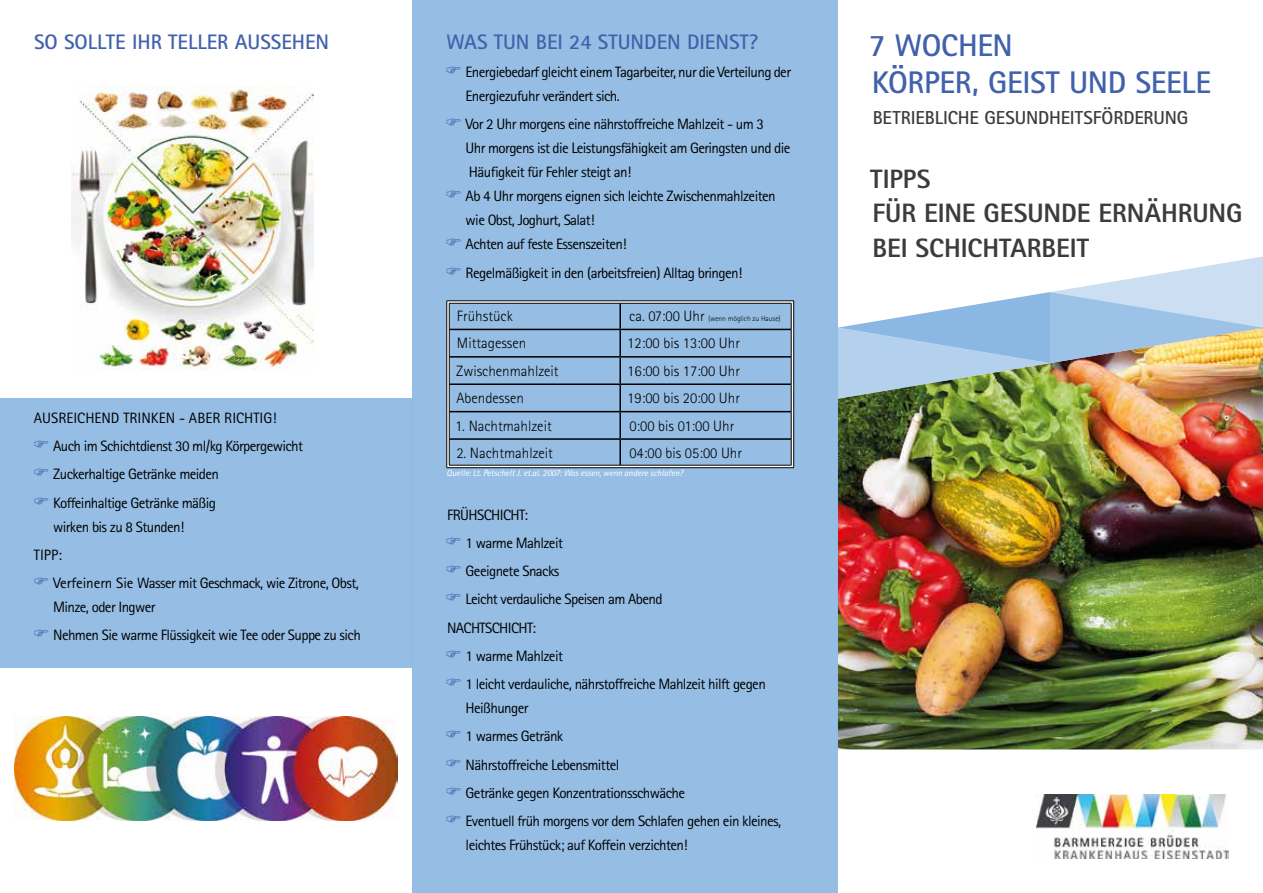
<style>
.page{position:relative;width:1263px;height:893px;background:#fff}
.page>*{position:absolute;margin:0;border:0;box-sizing:border-box;transform-origin:0 0}
.t1{font:700 31.35px/37.5px "Rotis Sans Serif Pro";letter-spacing:-.01em;color:#4161ab}
.t2{font:800 26.55px/34.3px "Rotis Sans Serif Pro";letter-spacing:-.005em;color:#3c3c3b}
.t3{font:700 21px "Rotis Sans Serif Pro";color:#4161ab}
.t4{font:700 18.75px "Rotis Sans Serif Pro";letter-spacing:-.005em;color:#3c3c3b}
.t5{font:15px/28.2px "Rotis Sans Serif Pro";letter-spacing:-.04em;color:#000}
.t6{font:300 15px "Rotis Sans Serif Pro";color:#000}
.t7{font:italic 9px "Rotis Sans Serif Pro";color:#fff}
.t8{font:300 7.5px "Rotis Sans Serif Pro";color:#000}
.s1{font-size:15px}
</style>
<div class="page">
<div style="left:0;top:399px;width:412px;height:269px;background:#96bee5"></div>
<img style="left:838px;top:399px;width:425px;height:350px">
<img style="left:1037px;top:794px;width:192px;height:65px">
<img style="left:838px;top:256px;width:425px;height:143px">
<div style="left:412px;top:0;width:426px;height:893px;background:#96bee5"></div>
<hr style="left:446px;top:301px;width:174px;height:3px;background:#fff">
<hr style="left:620px;top:301px;width:174px;height:3px;background:#fff">
<hr style="left:446px;top:465px;width:174px;height:3px;background:#fff">
<hr style="left:620px;top:465px;width:174px;height:3px;background:#fff">
<hr style="left:619px;top:304px;width:2px;height:25px;background:#000">
<hr style="left:449px;top:329px;width:171px;height:1px;background:#000">
<hr style="left:620px;top:329px;width:171px;height:1px;background:#000">
<hr style="left:619px;top:330px;width:2px;height:26px;background:#000">
<hr style="left:449px;top:356px;width:171px;height:2px;background:#000">
<hr style="left:620px;top:356px;width:171px;height:2px;background:#000">
<hr style="left:619px;top:358px;width:2px;height:25px;background:#000">
<hr style="left:449px;top:383px;width:171px;height:2px;background:#000">
<hr style="left:620px;top:383px;width:171px;height:2px;background:#000">
<hr style="left:619px;top:385px;width:2px;height:26px;background:#000">
<hr style="left:449px;top:411px;width:171px;height:1px;background:#000">
<hr style="left:620px;top:411px;width:171px;height:1px;background:#000">
<hr style="left:619px;top:412px;width:2px;height:26px;background:#000">
<hr style="left:449px;top:438px;width:171px;height:2px;background:#000">
<hr style="left:620px;top:438px;width:171px;height:2px;background:#000">
<hr style="left:619px;top:440px;width:2px;height:25px;background:#000">
<hr style="left:446px;top:300px;width:174px;height:1px;background:#000">
<hr style="left:449px;top:303px;width:171px;height:1px;background:#000">
<hr style="left:620px;top:300px;width:174px;height:1px;background:#000">
<hr style="left:620px;top:303px;width:171px;height:1px;background:#000">
<svg style="left:446px;top:301px;width:4px;height:166px"></svg>
<svg style="left:791px;top:301px;width:3px;height:166px"></svg>
<hr style="left:449px;top:465px;width:171px;height:1px;background:#000">
<hr style="left:446px;top:467px;width:174px;height:1px;background:#000">
<hr style="left:620px;top:465px;width:171px;height:1px;background:#000">
<hr style="left:620px;top:467px;width:174px;height:1px;background:#000">
<img style="left:72px;top:87px;width:241px;height:284px">
<img style="left:15px;top:716px;width:383px;height:104px">
<h3 class="t3" style="left:34px;top:28px;width:297px">SO SOLLTE IHR TELLER AUSSEHEN</h3>
<p class="t5" style="left:53px;top:404px;width:251px;text-indent:-19px">AUSREICHEND TRINKEN - ABER RICHTIG!<br>Auch im Schichtdienst 30 ml/kg Körpergewicht Zuckerhaltige Getränke meiden<br>Koffeinhaltige Getränke mäßig</p>
<p class="t5" style="left:34px;top:513px;width:152px;text-indent:19px">wirken bis zu 8 Stunden!<br>TIPP:</p>
<p class="t5" style="left:53px;top:571px;width:307px;line-height:24px">Verfeinern Sie Wasser mit Geschmack, wie Zitrone, Obst,<br>Minze, oder Ingwer</p>
<p class="t5" style="left:53px;top:621px;width:309px">Nehmen Sie warme Flüssigkeit wie Tee oder Suppe zu sich</p>
<h3 class="t3" style="left:446px;top:28px;width:313px">WAS TUN BEI 24 STUNDEN DIENST?</h3>
<p class="t5" style="left:466px;top:60px;width:327px;line-height:24px">Energiebedarf gleicht einem Tagarbeiter, nur die Verteilung der<br>Energiezufuhr verändert sich.</p>
<p class="t5" style="left:466px;top:112px;width:326px;line-height:24px">Vor 2 Uhr morgens eine nährstoffreiche Mahlzeit - um 3<br>Uhr morgens ist die Leistungsfähigkeit am Geringsten und die Häufigkeit für Fehler steigt an!<br>Ab 4 Uhr morgens eignen sich leichte Zwischenmahlzeiten wie Obst, Joghurt, Salat!<br>Achten auf feste Essenszeiten!</p>
<p class="t5" style="left:466px;top:258px;width:278px">Regelmäßigkeit in den (arbeitsfreien) Alltag bringen!</p>
<p class="t6" style="left:457px;top:307px;width:57px">Frühstück</p>
<p class="t8" style="left:629px;top:314px;width:153px"><span class="s1">ca. 07:00 Uhr</span> (wenn möglich zu Hause)</p>
<p class="t6" style="left:457px;top:335px;width:71px">Mittagessen</p>
<p class="t6" style="left:627px;top:335px;width:114px">12:00 bis 13:00 Uhr</p>
<p class="t6" style="left:456px;top:362px;width:104px">Zwischenmahlzeit</p>
<p class="t6" style="left:627px;top:362px;width:114px">16:00 bis 17:00 Uhr</p>
<p class="t6" style="left:456px;top:389px;width:69px">Abendessen</p>
<p class="t6" style="left:627px;top:389px;width:114px">19:00 bis 20:00 Uhr</p>
<p class="t6" style="left:455px;top:417px;width:98px">1. Nachtmahlzeit</p>
<p class="t6" style="left:629px;top:417px;width:106px">0:00 bis 01:00 Uhr</p>
<p class="t6" style="left:456px;top:444px;width:98px">2. Nachtmahlzeit</p>
<p class="t6" style="left:629px;top:444px;width:114px">04:00 bis 05:00 Uhr</p>
<p class="t7" style="left:447px;top:468px;width:238px">Quelle: Lt. Petschelt J. et.al. 2007: Was essen, wenn andere schlafen?</p>
<p class="t5" style="left:447px;top:501px;width:83px">FRÜHSCHICHT:</p>
<p class="t5" style="left:466px;top:529px;width:99px">1 warme Mahlzeit</p>
<p class="t5" style="left:466px;top:557px;width:95px">Geeignete Snacks</p>
<p class="t5" style="left:466px;top:585px;width:199px">Leicht verdauliche Speisen am Abend</p>
<p class="t5" style="left:447px;top:614px;width:91px">NACHTSCHICHT:</p>
<p class="t5" style="left:466px;top:642px;width:99px">1 warme Mahlzeit</p>
<p class="t5" style="left:466px;top:670px;width:302px">1 leicht verdauliche, nährstoffreiche Mahlzeit hilft gegen</p>
<p class="t5" style="left:466px;top:694px;width:317px">Heißhunger<br>1 warmes Getränk<br>Nährstoffreiche Lebensmittel<br>Getränke gegen Konzentrationsschwäche<br>Eventuell früh morgens vor dem Schlafen gehen ein kleines,</p>
<p class="t5" style="left:466px;top:831px;width:223px">leichtes Frühstück; auf Koffein verzichten!</p>
<h1 class="t1" style="left:869px;top:26px;width:344px">7 WOCHEN<br>KÖRPER, GEIST UND SEELE</h1>
<p class="t4" style="left:873px;top:105px;width:317px">BETRIEBLICHE GESUNDHEITSFÖRDERUNG</p>
<h2 class="t2" style="left:870px;top:161px;width:374px">TIPPS<br>FÜR EINE GESUNDE ERNÄHRUNG<br>BEI SCHICHTARBEIT</h2>
</div>
